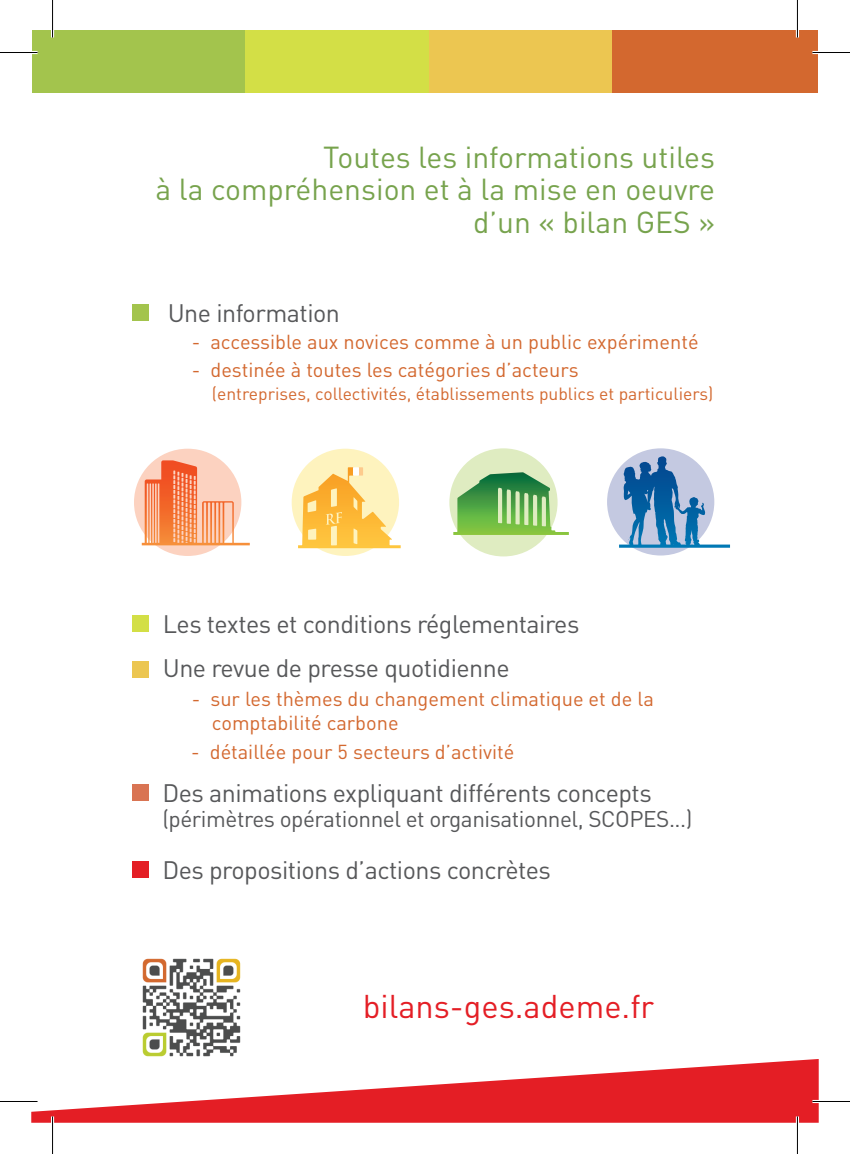
<style>
.page{position:relative;width:850px;height:1154px;background:#fff}
.page>*{position:absolute;margin:0;border:0;box-sizing:border-box;transform-origin:0 0}
.t1{font:32.5px "DIN";color:#e41e25}
.t2{font:30px/32.5px "DIN";color:#77a34d;text-align:right}
.t3{font:25px/44.2px "DIN";letter-spacing:-.02em;color:#57585a}
.t4{font:22.5px "DIN";letter-spacing:-.02em;color:#57585a}
.t5{font:20px/24px "DIN";color:#d3682f}
.t6{font:17.5px "DIN";color:#d3682f}
</style>
<div class="page">
<div style="left:612px;top:31px;width:205px;height:62px;background:#d3682f"></div>
<div style="left:427px;top:31px;width:185px;height:62px;background:#ecc651"></div>
<div style="left:244px;top:31px;width:184px;height:62px;background:#d3df46"></div>
<div style="left:32px;top:31px;width:212px;height:62px;background:#a3c44d"></div>
<div style="left:132px;top:615px;width:16px;height:17px;background:#d3df46"></div>
<div style="left:132px;top:661px;width:16px;height:16px;background:#ecc651"></div>
<div style="left:132px;top:785px;width:16px;height:16px;background:#d97453"></div>
<div style="left:132px;top:304px;width:16px;height:17px;background:#a3c44d"></div>
<div style="left:132px;top:861px;width:16px;height:17px;background:#e41e25"></div>
<div style="left:291px;top:449px;width:108px;height:107px;background:#fef3be;border-radius:50%"></div>
<svg style="left:298px;top:467px;width:102px;height:81px"></svg>
<svg style="left:606px;top:448px;width:108px;height:107px;background:#779fc7"></svg>
<svg style="left:648px;top:458px;width:10px;height:18px"></svg>
<div style="left:134px;top:449px;width:107px;height:107px;background:#fcd2c0;border-radius:50%"></div>
<svg style="left:142px;top:460px;width:108px;height:85px"></svg>
<div style="left:449px;top:448px;width:108px;height:108px;background:#dfecc1;border-radius:50%"></div>
<svg style="left:453px;top:472px;width:115px;height:63px"></svg>
<svg style="left:31px;top:1059px;width:787px;height:64px;fill:#e41e25"></svg>
<img style="left:130px;top:958px;width:122px;height:111px">
<hr style="left:0;top:51px;width:38px;height:3px;background:#fff">
<hr style="left:812px;top:51px;width:37px;height:3px;background:#fff">
<hr style="left:0;top:1100px;width:38px;height:3px;background:#fff">
<hr style="left:812px;top:1100px;width:37px;height:3px;background:#fff">
<hr style="left:51px;top:0;width:3px;height:38px;background:#fff">
<hr style="left:51px;top:1116px;width:3px;height:38px;background:#fff">
<hr style="left:795px;top:0;width:3px;height:38px;background:#fff">
<hr style="left:795px;top:1116px;width:3px;height:38px;background:#fff">
<hr style="left:0;top:52px;width:38px;height:1px;background:#000">
<hr style="left:812px;top:52px;width:37px;height:1px;background:#000">
<hr style="left:0;top:1101px;width:38px;height:1px;background:#000">
<hr style="left:812px;top:1101px;width:37px;height:1px;background:#000">
<hr style="left:52px;top:0;width:1px;height:38px;background:#000">
<hr style="left:52px;top:1116px;width:1px;height:38px;background:#000">
<hr style="left:796px;top:0;width:1px;height:38px;background:#000">
<hr style="left:796px;top:1116px;width:1px;height:38px;background:#000">
<h2 class="t2" style="left:155px;top:140px;width:560px">Toutes les informations utiles<br>à la compréhension et à la mise en oeuvre d’un « bilan GES »</h2>
<p class="t3" style="left:168px;top:290px;width:174px">Une information</p>
<p class="t5" style="left:192px;top:329px;width:508px">- accessible aux novices comme à un public expérimenté</p>
<p class="t5" style="left:192px;top:358px;width:388px">- destinée à toutes les catégories d’acteurs</p>
<p class="t6" style="left:212px;top:382px;width:503px">(entreprises, collectivités, établissements publics et particuliers)</p>
<p class="t3" style="left:163px;top:601px;width:418px">Les textes et conditions réglementaires<br>Une revue de presse quotidienne</p>
<p class="t5" style="left:212px;top:687px;width:443px;text-indent:-20px">- sur les thèmes du changement climatique et de la comptabilité carbone</p>
<p class="t5" style="left:191px;top:740px;width:324px">- détaillée pour 5 secteurs d’activité</p>
<p class="t3" style="left:162px;top:770px;width:490px">Des animations expliquant différents concepts</p>
<p class="t4" style="left:162px;top:805px;width:531px">(périmètres opérationnel et organisationnel, SCOPES...)</p>
<p class="t3" style="left:162px;top:847px;width:390px">Des propositions d’actions concrètes</p>
<h1 class="t1" style="left:362px;top:985px;width:293px">bilans-ges.ademe.fr</h1>
</div>
